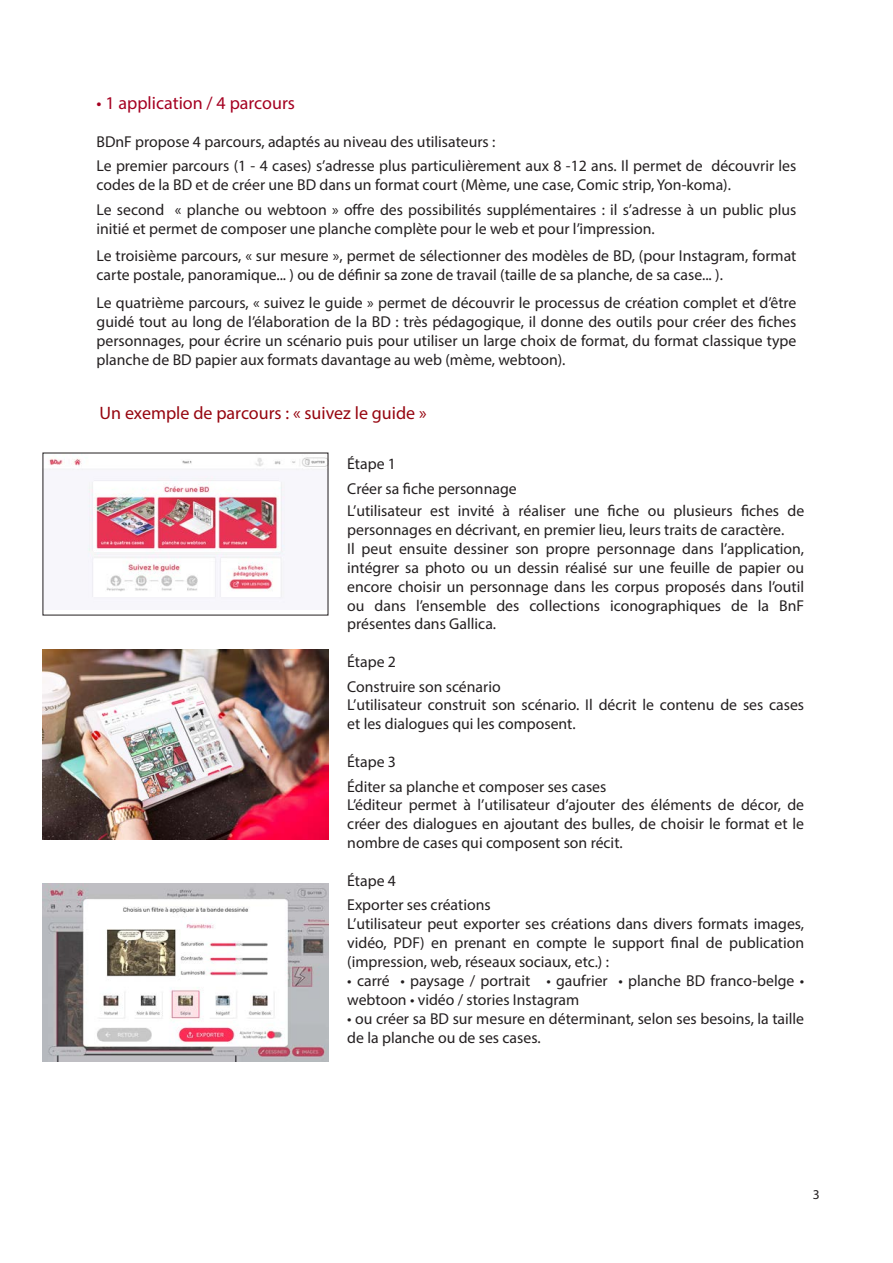
<style>
.page{position:relative;width:893px;height:1263px;background:#fff}
.page>*{position:absolute;margin:0;border:0;box-sizing:border-box;transform-origin:0 0}
.t1{font:18px "Myriad Pro";color:#96050f}
.t2{font:18px "Myriad Pro";color:#a50021}
.t3{font:15.75px/18.9px "Myriad Pro";color:#231f20}
.t4{font:13.5px "Myriad Pro";color:#231f20}
</style>
<div class="page">
<img style="left:45px;top:457px;width:281px;height:146px">
<img style="left:43px;top:649px;width:285px;height:191px">
<img style="left:43px;top:883px;width:285px;height:179px">
<p class="t2" style="left:97px;top:92px;width:200px">• 1 application / 4 parcours</p>
<p class="t3" style="left:97px;top:132px;width:400px">BDnF propose 4 parcours, adaptés au niveau des utilisateurs :</p>
<p class="t3" style="left:97px;top:156px;width:701px">Le premier parcours (1 - 4 cases) s’adresse plus particulièrement aux 8 -12 ans. Il permet de découvrir les codes de la BD et de créer une BD dans un format court (Mème, une case, Comic strip, Yon-koma).</p>
<p class="t3" style="left:97px;top:200px;width:701px">Le second « planche ou webtoon » offre des possibilités supplémentaires : il s’adresse à un public plus initié et permet de composer une planche complète pour le web et pour l’impression.</p>
<p class="t3" style="left:97px;top:246px;width:701px">Le troisième parcours, « sur mesure », permet de sélectionner des modèles de BD, (pour Instagram, format carte postale, panoramique... ) ou de définir sa zone de travail (taille de sa planche, de sa case... ).</p>
<p class="t3" style="left:97px;top:293px;width:701px;text-align:justify">Le quatrième parcours, « suivez le guide » permet de découvrir le processus de création complet et d’être guidé tout au long de l’élaboration de la BD : très pédagogique, il donne des outils pour créer des fiches personnages, pour écrire un scénario puis pour utiliser un large choix de format, du format classique type planche de BD papier aux formats davantage au web (mème, webtoon).</p>
<p class="t1" style="left:100px;top:402px;width:329px">Un exemple de parcours : « suivez le guide »</p>
<p class="t3" style="left:347px;top:454px;width:50px">Étape 1</p>
<p class="t3" style="left:347px;top:479px;width:171px">Créer sa fiche personnage</p>
<p class="t3" style="left:347px;top:501px;width:458px">L’utilisateur est invité à réaliser une fiche ou plusieurs fiches de personnages en décrivant, en premier lieu, leurs traits de caractère.</p>
<p class="t3" style="left:347px;top:539px;width:458px;text-align:justify">Il peut ensuite dessiner son propre personnage dans l’application, intégrer sa photo ou un dessin réalisé sur une feuille de papier ou encore choisir un personnage dans les corpus proposés dans l’outil ou dans l’ensemble des collections iconographiques de la BnF présentes dans Gallica.</p>
<p class="t3" style="left:347px;top:652px;width:50px">Étape 2</p>
<p class="t3" style="left:347px;top:677px;width:155px">Construire son scénario</p>
<p class="t3" style="left:347px;top:695px;width:458px">L’utilisateur construit son scénario. Il décrit le contenu de ses cases et les dialogues qui les composent.</p>
<p class="t3" style="left:347px;top:752px;width:50px">Étape 3</p>
<p class="t3" style="left:347px;top:776px;width:261px">Éditer sa planche et composer ses cases</p>
<p class="t3" style="left:347px;top:795px;width:458px;text-align:justify">L’éditeur permet à l’utilisateur d’ajouter des éléments de décor, de créer des dialogues en ajoutant des bulles, de choisir le format et le nombre de cases qui composent son récit.</p>
<p class="t3" style="left:347px;top:871px;width:50px">Étape 4</p>
<p class="t3" style="left:347px;top:895px;width:145px">Exporter ses créations</p>
<p class="t3" style="left:347px;top:914px;width:458px;text-align:justify">L’utilisateur peut exporter ses créations dans divers formats images, vidéo, PDF) en prenant en compte le support final de publication (impression, web, réseaux sociaux, etc.) :</p>
<p class="t3" style="left:347px;top:971px;width:458px">• carré • paysage / portrait • gaufrier • planche BD franco-belge • webtoon • vidéo / stories Instagram</p>
<p class="t3" style="left:347px;top:1009px;width:458px">• ou créer sa BD sur mesure en déterminant, selon ses besoins, la taille de la planche ou de ses cases.</p>
<p class="t4" style="left:813px;top:1186px;width:8px">3</p>
</div>
